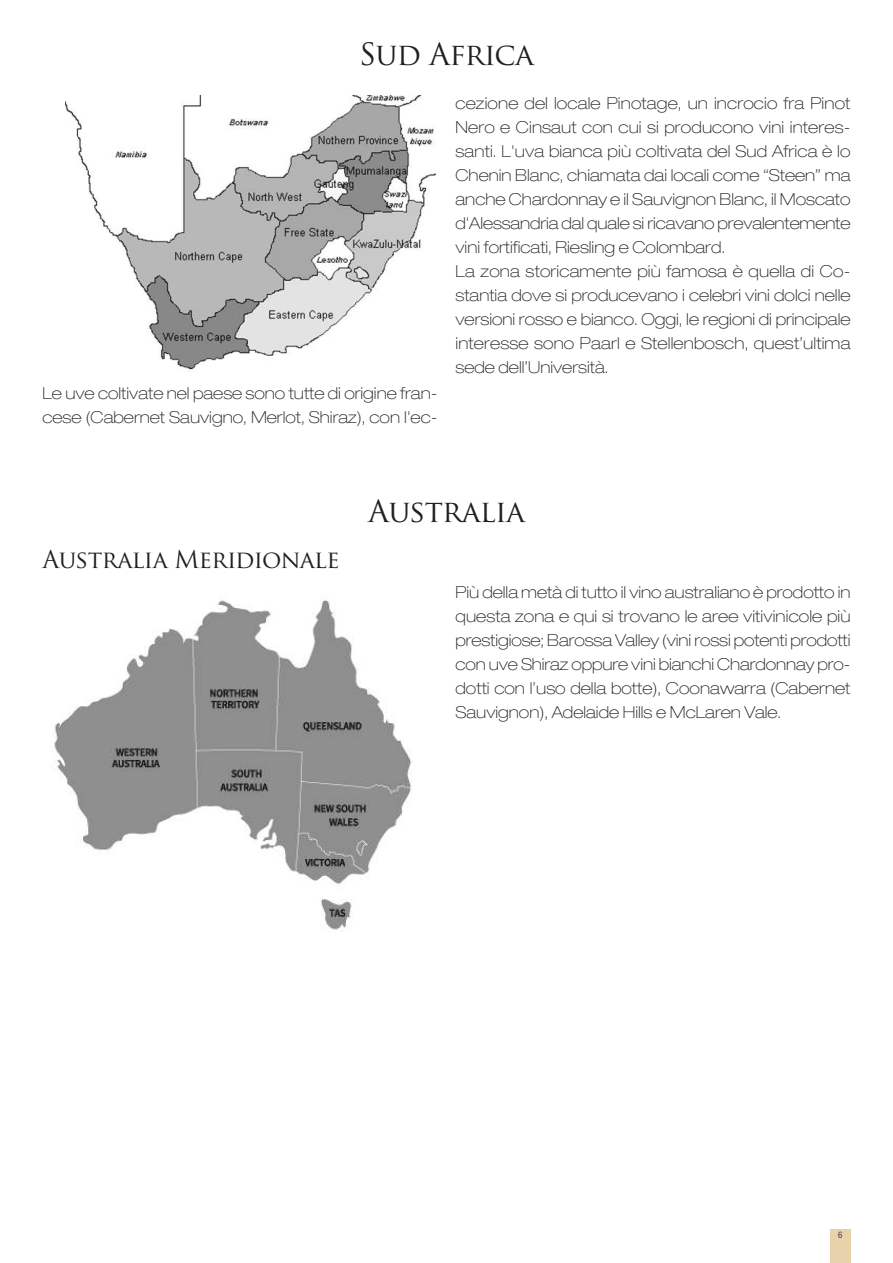
<style>
.page{position:relative;width:893px;height:1263px;background:#fff}
.page>*{position:absolute;margin:0;border:0;box-sizing:border-box;transform-origin:0 0}
.t1{font:30px "Trajan Pro";letter-spacing:-.025em;color:#231f20}
.t2{font:24px "Trajan Pro";letter-spacing:-.025em;color:#231f20}
.t3{font:100 expanded 16.5px/24px "Helvetica Neue";color:#231f20}
.t4{font:condensed 9px "Helvetica Neue";color:#49433a}
</style>
<div class="page">
<div style="left:830px;top:1229px;width:20px;height:34px;background:#e7d2ac"></div>
<img style="left:54px;top:598px;width:358px;height:334px">
<img style="left:66px;top:95px;width:369px;height:276px">
<h1 class="t1" style="left:359px;top:43px;width:176px">Sud Africa</h1>
<p class="t3" style="left:43px;top:382px;width:396px">Le uve coltivate nel paese sono tutte di origine fran&shy;cese (Cabernet Sauvigno, Merlot, Shiraz), con l'ec-</p>
<p class="t3" style="left:455px;top:92px;width:396px">cezione del locale Pinotage, un incrocio fra Pinot Nero e Cinsaut con cui si producono vini interes&shy;santi. L'uva bianca più coltivata del Sud Africa è lo Chenin Blanc, chiamata dai locali come “Steen” ma anche Chardonnay e il Sauvignon Blanc, il Moscato d'Alessandria dal quale si ricavano prevalentemente vini fortificati, Riesling e Colombard.<br>La zona storicamente più famosa è quella di Co&shy;stantia dove si producevano i celebri vini dolci nelle versioni rosso e bianco. Oggi, le regioni di principale interesse sono Paarl e Stellenbosch, quest’ultima sede dell’Università.</p>
<h2 class="t2" style="left:43px;top:550px;width:299px">Australia Meridionale</h2>
<h1 class="t1" style="left:368px;top:500px;width:158px">Australia</h1>
<p class="t3" style="left:455px;top:582px;width:396px;text-align:justify">Più della metà di tutto il vino australiano è prodotto in questa zona e qui si trovano le aree vitivinicole più prestigiose; Barossa Valley (vini rossi potenti prodotti con uve Shiraz oppure vini bianchi Chardonnay pro&shy;dotti con l’uso della botte), Coonawarra (Cabernet Sauvignon), Adelaide Hills e McLaren Vale.</p>
<p class="t4" style="left:838px;top:1231px;width:6px">6</p>
</div>
